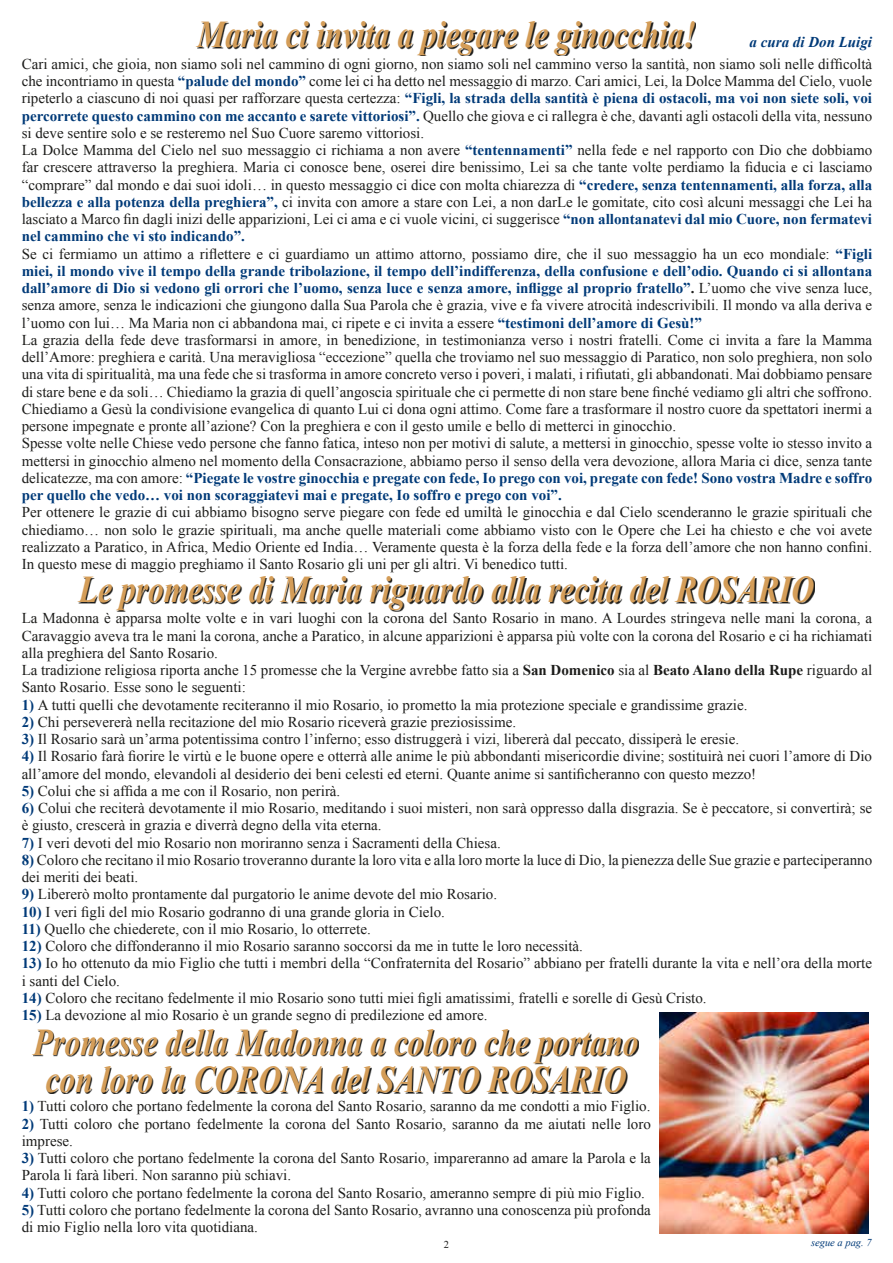
<style>
.page{position:relative;width:893px;height:1263px;background:#fff}
.page>*{position:absolute;margin:0;border:0;box-sizing:border-box;transform-origin:0 0}
.t1{font:italic 700 37.8px/37.5px "Times New Roman";color:#d49d58;text-align:center;scale:.83 1}
.t2{font:15px/17.2px "Times New Roman";color:#1d1d1b}
.t3{font:italic 700 15px "Times New Roman";color:#003a78}
.t4{font:italic 10.5px "Times New Roman";color:#003a78}
.t5{font:10.5px "Times New Roman";color:#1d1d1b}
.s1{font-weight:700;color:#003a78}
.s2{font-weight:700}
</style>
<div class="page">
<svg style="left:197px;top:22px;width:499px;height:34px"></svg>
<svg style="left:79px;top:578px;width:736px;height:33px"></svg>
<svg style="left:33px;top:1030px;width:606px;height:64px"></svg>
<img style="left:659px;top:1012px;width:209px;height:221px">
<h1 class="t1" style="left:197px;top:14px;width:602px">Maria ci invita a piegare le ginocchia!</h1>
<p class="t2" style="left:22px;top:55px;width:852px">Cari amici, che gioia, non siamo soli nel cammino di ogni giorno, non siamo soli nel cammino verso la santità, non siamo soli nelle difficoltà che incontriamo in questa <span class="s1">“palude del mondo”</span> come lei ci ha detto nel messaggio di marzo. Cari amici, Lei, la Dolce Mamma del Cielo, vuole ripeterlo a ciascuno di noi quasi per rafforzare questa certezza: <span class="s1">“Figli, la strada della santità è piena di ostacoli, ma voi non siete soli, voi percorrete questo cammino con me accanto e sarete vittoriosi”.</span> Quello che giova e ci rallegra è che, davanti agli ostacoli della vita, nessuno si deve sentire solo e se resteremo nel Suo Cuore saremo vittoriosi.<br>La Dolce Mamma del Cielo nel suo messaggio ci richiama a non avere <span class="s1">“tentennamenti”</span> nella fede e nel rapporto con Dio che dobbiamo far crescere attraverso la preghiera. Maria ci conosce bene, oserei dire benissimo, Lei sa che tante volte perdiamo la fiducia e ci lasciamo “comprare” dal mondo e dai suoi idoli… in questo messaggio ci dice con molta chiarezza di <span class="s1">“credere, senza tentennamenti, alla forza, alla bellezza e alla potenza della preghiera”,</span> ci invita con amore a stare con Lei, a non darLe le gomitate, cito così alcuni messaggi che Lei ha lasciato a Marco fin dagli inizi delle apparizioni, Lei ci ama e ci vuole vicini, ci suggerisce <span class="s1">“non allontanatevi dal mio Cuore, non fermatevi nel cammino che vi sto indicando”.<br></span>Se ci fermiamo un attimo a riflettere e ci guardiamo un attimo attorno, possiamo dire, che il suo messaggio ha un eco mondiale: <span class="s1">“Figli miei, il mondo vive il tempo della grande tribolazione, il tempo dell’indifferenza, della confusione e dell’odio. Quando ci si allontana dall’amore di Dio si vedono gli orrori che l’uomo, senza luce e senza amore, infligge al proprio fratello”</span><span class="s2">.</span> L’uomo che vive senza luce, senza amore, senza le indicazioni che giungono dalla Sua Parola che è grazia, vive e fa vivere atrocità indescrivibili. Il mondo va alla deriva e l’uomo con lui… Ma Maria non ci abbandona mai, ci ripete e ci invita a essere <span class="s1">“testimoni dell’amore di Gesù!”<br></span>La grazia della fede deve trasformarsi in amore, in benedizione, in testimonianza verso i nostri fratelli. Come ci invita a fare la Mamma dell’Amore: preghiera e carità. Una meravigliosa “eccezione” quella che troviamo nel suo messaggio di Paratico, non solo preghiera, non solo una vita di spiritualità, ma una fede che si trasforma in amore concreto verso i poveri, i malati, i rifiutati, gli abbandonati. Mai dobbiamo pensare di stare bene e da soli… Chiediamo la grazia di quell’angoscia spirituale che ci permette di non stare bene finché vediamo gli altri che soffrono.<br>Chiediamo a Gesù la condivisione evangelica di quanto Lui ci dona ogni attimo. Come fare a trasformare il nostro cuore da spettatori inermi a persone impegnate e pronte all’azione? Con la preghiera e con il gesto umile e bello di metterci in ginocchio.<br>Spesse volte nelle Chiese vedo persone che fanno fatica, inteso non per motivi di salute, a mettersi in ginocchio, spesse volte io stesso invito a mettersi in ginocchio almeno nel momento della Consacrazione, abbiamo perso il senso della vera devozione, allora Maria ci dice, senza tante delicatezze, ma con amore: <span class="s1">“Piegate le vostre ginocchia e pregate con fede, Io prego con voi, pregate con fede! Sono vostra Madre e soffro per quello che vedo… voi non scoraggiatevi mai e pregate, Io soffro e prego con voi”.</span></p>
<p class="t2" style="left:22px;top:503px;width:852px;text-align:justify">Per ottenere le grazie di cui abbiamo bisogno serve piegare con fede ed umiltà le ginocchia e dal Cielo scenderanno le grazie spirituali che chiediamo… non solo le grazie spirituali, ma anche quelle materiali come abbiamo visto con le Opere che Lei ha chiesto e che voi avete realizzato a Paratico, in Africa, Medio Oriente ed India… Veramente questa è la forza della fede e la forza dell’amore che non hanno confini.<br>In questo mese di maggio preghiamo il Santo Rosario gli uni per gli altri. Vi benedico tutti.</p>
<p class="t3" style="left:750px;top:31px;width:124px">a cura di Don Luigi</p>
<h1 class="t1" style="left:79px;top:570px;width:887px">Le promesse di Maria riguardo alla recita del ROSARIO</h1>
<p class="t2" style="left:22px;top:609px;width:852px">La Madonna è apparsa molte volte e in vari luoghi con la corona del Santo Rosario in mano. A Lourdes stringeva nelle mani la corona, a Caravaggio aveva tra le mani la corona, anche a Paratico, in alcune apparizioni è apparsa più volte con la corona del Rosario e ci ha richiamati alla preghiera del Santo Rosario.<br>La tradizione religiosa riporta anche 15 promesse che la Vergine avrebbe fatto sia a <span class="s2">San Domenico</span> sia al <span class="s2">Beato Alano della Rupe</span> riguardo al Santo Rosario. Esse sono le seguenti:</p>
<p class="t2" style="left:22px;top:696px;width:727px"><span class="s1">1)</span> A tutti quelli che devotamente reciteranno il mio Rosario, io prometto la mia protezione speciale e grandissime grazie.</p>
<p class="t2" style="left:22px;top:713px;width:496px"><span class="s1">2)</span> Chi persevererà nella recitazione del mio Rosario riceverà grazie preziosissime.</p>
<p class="t2" style="left:22px;top:730px;width:719px"><span class="s1">3)</span> Il Rosario sarà un’arma potentissima contro l’inferno; esso distruggerà i vizi, libererà dal peccato, dissiperà le eresie.</p>
<p class="t2" style="left:22px;top:747px;width:852px"><span class="s1">4)</span> Il Rosario farà fiorire le virtù e le buone opere e otterrà alle anime le più abbondanti misericordie divine; sostituirà nei cuori l’amore di Dio all’amore del mondo, elevandoli al desiderio dei beni celesti ed eterni. Quante anime si santificheranno con questo mezzo!</p>
<p class="t2" style="left:22px;top:782px;width:320px"><span class="s1">5)</span> Colui che si affida a me con il Rosario, non perirà.</p>
<p class="t2" style="left:22px;top:799px;width:852px"><span class="s1">6)</span> Colui che reciterà devotamente il mio Rosario, meditando i suoi misteri, non sarà oppresso dalla disgrazia. Se è peccatore, si convertirà; se è giusto, crescerà in grazia e diverrà degno della vita eterna.</p>
<p class="t2" style="left:22px;top:834px;width:481px"><span class="s1">7)</span> I veri devoti del mio Rosario non moriranno senza i Sacramenti della Chiesa.</p>
<p class="t2" style="left:22px;top:851px;width:852px"><span class="s1">8)</span> Coloro che recitano il mio Rosario troveranno durante la loro vita e alla loro morte la luce di Dio, la pienezza delle Sue grazie e parteciperanno dei meriti dei beati.</p>
<p class="t2" style="left:22px;top:885px;width:477px"><span class="s1">9)</span> Libererò molto prontamente dal purgatorio le anime devote del mio Rosario.</p>
<p class="t2" style="left:22px;top:903px;width:425px"><span class="s1">10)</span> I veri figli del mio Rosario godranno di una grande gloria in Cielo.</p>
<p class="t2" style="left:22px;top:920px;width:351px"><span class="s1">11)</span> Quello che chiederete, con il mio Rosario, lo otterrete.</p>
<p class="t2" style="left:22px;top:937px;width:563px"><span class="s1">12)</span> Coloro che diffonderanno il mio Rosario saranno soccorsi da me in tutte le loro necessità.</p>
<p class="t2" style="left:22px;top:954px;width:852px"><span class="s1">13)</span> Io ho ottenuto da mio Figlio che tutti i membri della “Confraternita del Rosario” abbiano per fratelli durante la vita e nell’ora della morte i santi del Cielo.</p>
<p class="t2" style="left:22px;top:989px;width:686px"><span class="s1">14)</span> Coloro che recitano fedelmente il mio Rosario sono tutti miei figli amatissimi, fratelli e sorelle di Gesù Cristo.</p>
<p class="t2" style="left:22px;top:1006px;width:467px"><span class="s1">15)</span> La devozione al mio Rosario è un grande segno di predilezione ed amore.</p>
<h1 class="t1" style="left:33px;top:1022px;width:731px">Promesse della Madonna a coloro che portano con loro la CORONA del SANTO ROSARIO</h1>
<p class="t2" style="left:22px;top:1097px;width:630px"><span class="s1">1)</span> Tutti coloro che portano fedelmente la corona del Santo Rosario, saranno da me condotti a mio Figlio.</p>
<p class="t2" style="left:22px;top:1115px;width:631px"><span class="s1">2)</span> Tutti coloro che portano fedelmente la corona del Santo Rosario, saranno da me aiutati nelle loro imprese.</p>
<p class="t2" style="left:22px;top:1149px;width:631px"><span class="s1">3)</span> Tutti coloro che portano fedelmente la corona del Santo Rosario, impareranno ad amare la Parola e la<br>Parola li farà liberi. Non saranno più schiavi.</p>
<p class="t2" style="left:22px;top:1184px;width:625px"><span class="s1">4)</span> Tutti coloro che portano fedelmente la corona del Santo Rosario, ameranno sempre di più mio Figlio.</p>
<p class="t2" style="left:22px;top:1201px;width:631px"><span class="s1">5)</span> Tutti coloro che portano fedelmente la corona del Santo Rosario, avranno una conoscenza più profonda di mio Figlio nella loro vita quotidiana.</p>
<p class="t5" style="left:444px;top:1237px;width:7px">2</p>
<p class="t4" style="left:811px;top:1235px;width:62px">segue a pag. 7</p>
</div>
